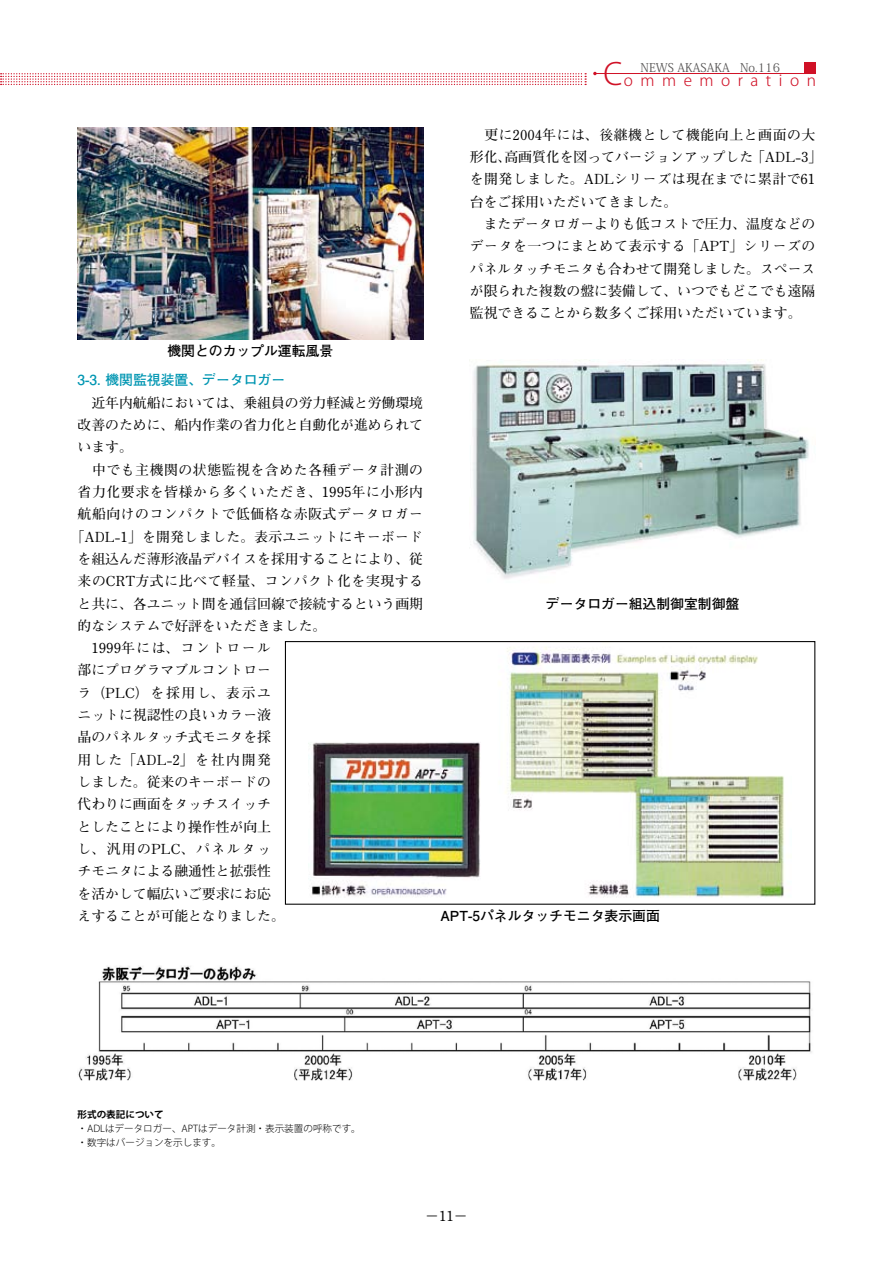
<style>
.page{position:relative;width:893px;height:1263px;background:#fff}
.page>*{position:absolute;margin:0;border:0;box-sizing:border-box;transform-origin:0 0}
.t1{font:300 15.45px "Koz Go Pro";letter-spacing:.485em;color:#d01126}
.t2{font:700 13.8px/22.4px "Futo Min A101 Pro";color:#000}
.t3{font:700 13.8px "Futo Min A101 Pro";letter-spacing:.045em;color:#000}
.t4{font:700 13.8px "Futo Go B101 Pro";color:#000}
.t5{font:700 13.8px "Futo Min A101 Pro";letter-spacing:.105em;color:#000}
.t6{font:700 13.8px "Futo Min A101 Pro";letter-spacing:.12em;color:#000}
.t7{font:700 13.8px "Futo Min A101 Pro";letter-spacing:.02em;color:#000}
.t8{font:700 13.8px "Futo Go B101 Pro";color:#0096b2}
.t9{font:12px "Koz Min Pro";color:#595757}
.t10{font:300 9.6px/13.8px "Koz Go Pro";color:#000}
.t11{font:700 9.6px "Koz Go Pro";color:#000}
.s1{font-size:30.15px}
</style>
<div class="page">
<img style="left:78px;top:128px;width:345px;height:212px">
<img style="left:473px;top:359px;width:336px;height:220px">
<img style="left:78px;top:966px;width:734px;height:115px">
<img style="left:309px;top:647px;width:475px;height:251px">
<div style="left:285px;top:641px;width:530px;height:264px;border:1px solid #000"></div>
<div style="left:804px;top:62px;width:11px;height:12px;background:#d01126"></div>
<hr style="left:595px;top:73px;width:220px;height:1px;background:#d01126">
<svg style="left:0;top:73px;width:586px;height:12px"></svg>
<p class="t1" style="left:604px;top:70px;width:214px"><span class="s1">C</span>ommemoration</p>
<p class="t9" style="left:641px;top:59px;width:141px">NEWS AKASAKA No.116</p>
<p class="t4" style="left:167px;top:340px;width:167px">機関とのカップル運転風景</p>
<p class="t8" style="left:78px;top:369px;width:209px">3-3. 機関監視装置、データロガー</p>
<p class="t2" style="left:78px;top:390px;width:347px">　近年内航船においては、乗組員の労力軽減と労働環境</p>
<p class="t2" style="left:78px;top:412px;width:347px">改善のために、船内作業の省力化と自動化が進められて</p>
<p class="t2" style="left:78px;top:434px;width:57px">います。</p>
<p class="t3" style="left:78px;top:459px;width:347px">　中でも主機関の状態監視を含めた各種データ計測の</p>
<p class="t3" style="left:78px;top:481px;width:347px">省力化要求を皆様から多くいただき、1995年に小形内</p>
<p class="t3" style="left:78px;top:503px;width:347px">航船向けのコンパクトで低価格な赤阪式データロガー</p>
<p class="t7" style="left:71px;top:526px;width:354px">「ADL-1」を開発しました。表示ユニットにキーボード</p>
<p class="t2" style="left:78px;top:546px;width:347px">を組込んだ薄形液晶デバイスを採用することにより、従</p>
<p class="t3" style="left:78px;top:570px;width:347px">来のCRT方式に比べて軽量、コンパクト化を実現する</p>
<p class="t2" style="left:78px;top:590px;width:347px">と共に、各ユニット間を通信回線で接続するという画期</p>
<p class="t2" style="left:78px;top:613px;width:250px">的なシステムで好評をいただきました。</p>
<p class="t5" style="left:78px;top:637px;width:195px">　1999年には、コントロール</p>
<p class="t2" style="left:78px;top:657px;width:195px">部にプログラマブルコントロー</p>
<p class="t6" style="left:78px;top:682px;width:195px">ラ（PLC）を採用し、表示ユ</p>
<p class="t2" style="left:78px;top:702px;width:195px">ニットに視認性の良いカラー液</p>
<p class="t2" style="left:78px;top:724px;width:195px">晶のパネルタッチ式モニタを採</p>
<p class="t6" style="left:78px;top:749px;width:195px">用した「ADL-2」を社内開発</p>
<p class="t2" style="left:78px;top:769px;width:195px">しました。従来のキーボードの</p>
<p class="t2" style="left:78px;top:791px;width:195px">代わりに画面をタッチスイッチ</p>
<p class="t2" style="left:78px;top:814px;width:195px">としたことにより操作性が向上</p>
<p class="t5" style="left:78px;top:838px;width:195px">し、汎用のPLC、パネルタッ</p>
<p class="t2" style="left:78px;top:858px;width:195px">チモニタによる融通性と拡張性</p>
<p class="t2" style="left:78px;top:881px;width:195px">を活かして幅広いご要求にお応</p>
<p class="t2" style="left:78px;top:903px;width:209px">えすることが可能となりました。</p>
<p class="t2" style="left:470px;top:122px;width:354px">　更に2004年には、後継機として機能向上と画面の大形化、高画質化を図ってバージョンアップした「ADL-3」を開発しました。ADLシリーズは現在までに累計で61台をご採用いただいてきました。<br>　またデータロガーよりも低コストで圧力、温度などのデータを一つにまとめて表示する「APT」シリーズのパネルタッチモニタも合わせて開発しました。スペースが限られた複数の盤に装備して、いつでもどこでも遠隔監視できることから数多くご採用いただいています。</p>
<p class="t4" style="left:546px;top:592px;width:195px">データロガー組込制御室制御盤</p>
<p class="t4" style="left:440px;top:905px;width:221px">APT-5パネルタッチモニタ表示画面</p>
<p class="t11" style="left:78px;top:1108px;width:88px">形式の表記について</p>
<p class="t10" style="left:78px;top:1122px;width:285px">・ADLはデータロガー、APTはデータ計測・表示装置の呼称です。・数字はバージョンを示します。</p>
<p class="t2" style="left:425px;top:1203px;width:44px">−11−</p>
</div>
